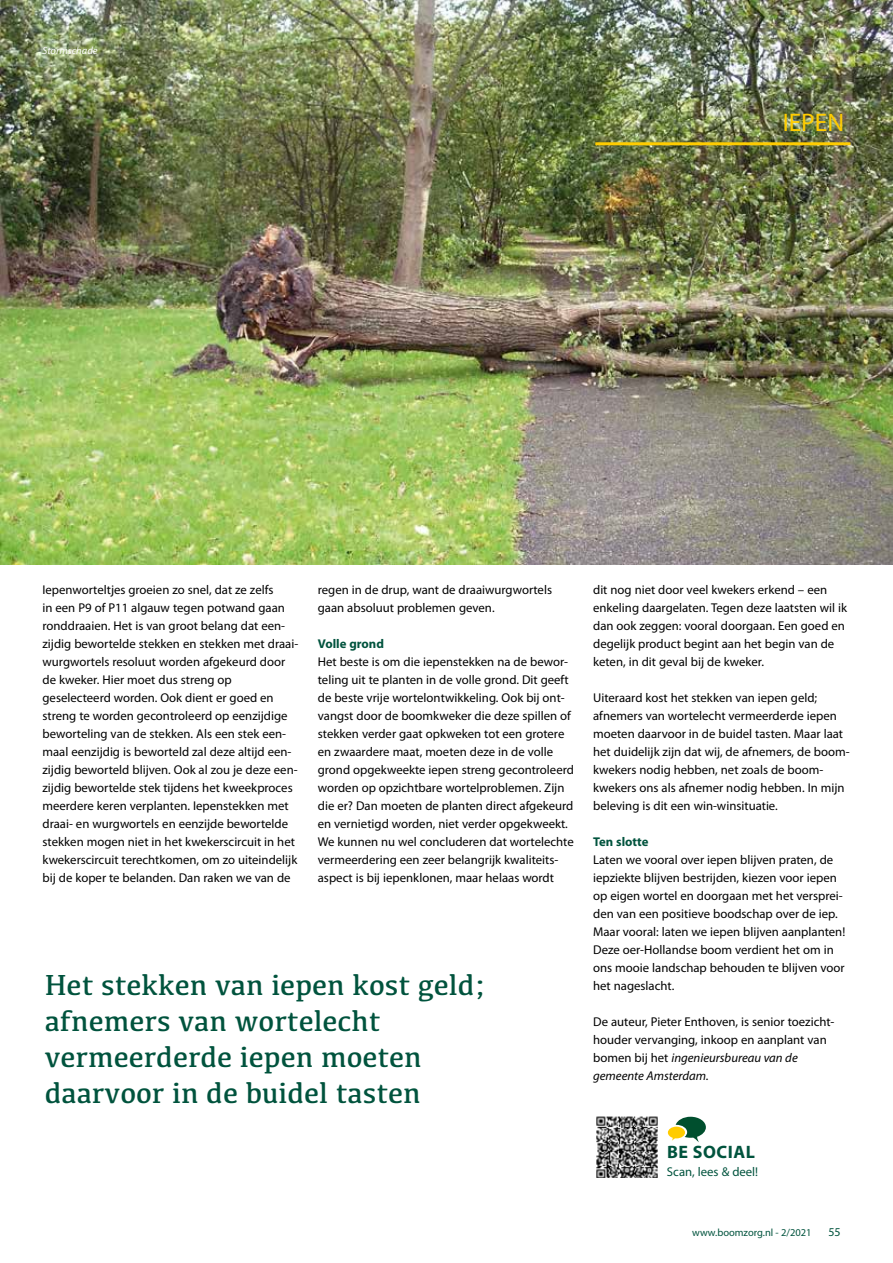
<style>
.page{position:relative;width:893px;height:1263px;background:#fff}
.page>*{position:absolute;margin:0;border:0;box-sizing:border-box;transform-origin:0 0}
.t1{font:30px/36px "Kefa";color:#00533d}
.t2{font:25.5px "Myriad Pro";color:#fc0}
.t3{font:700 18px "Myriad Pro";letter-spacing:.03em;color:#00533d}
.t4{font:12.75px/18px "Myriad Pro";color:#000}
.t5{font:700 12.75px "Myriad Pro";color:#00533d}
.t6{font:12.75px "Myriad Pro";color:#00533d}
.t7{font:12px "Myriad Pro";color:#00533d}
.t8{font:10.5px "Myriad Pro";color:#00533d}
.t9{font:italic 10.5px "Myriad Pro";color:#fff}
.s1{font-style:italic}
</style>
<div class="page">
<img style="left:0;top:0;width:893px;height:564px">
<hr style="left:595px;top:142px;width:255px;height:3px;background:#fc0">
<img style="left:596px;top:1116px;width:62px;height:62px">
<svg style="left:668px;top:1117px;width:38px;height:25px"></svg>
<p class="t9" style="left:43px;top:44px;width:57px">Stormschade</p>
<h2 class="t2" style="left:783px;top:107px;width:63px">IEPEN</h2>
<p class="t4" style="left:43px;top:581px;width:257px">Iepenworteltjes groeien zo snel, dat ze zelfs<br>in een P9 of P11 algauw tegen potwand gaan ronddraaien. Het is van groot belang dat een&shy;zijdig bewortelde stekken en stekken met draai&shy;wurgwortels resoluut worden afgekeurd door de kweker. Hier moet dus streng op geselecteerd worden. Ook dient er goed en streng te worden gecontroleerd op eenzijdige beworteling van de stekken. Als een stek een&shy;maal eenzijdig is beworteld zal deze altijd een&shy;zijdig beworteld blijven. Ook al zou je deze een&shy;zijdig bewortelde stek tijdens het kweekproces meerdere keren verplanten. Iepenstekken met draai- en wurgwortels en eenzijde bewortelde stekken mogen niet in het kwekerscircuit in het kwekerscircuit terechtkomen, om zo uiteindelijk bij de koper te belanden. Dan raken we van de</p>
<p class="t4" style="left:318px;top:581px;width:236px">regen in de drup, want de draaiwurgwortels gaan absoluut problemen geven.</p>
<p class="t5" style="left:318px;top:635px;width:68px">Volle grond</p>
<p class="t4" style="left:318px;top:653px;width:258px">Het beste is om die iepenstekken na de bewor&shy;teling uit te planten in de volle grond. Dit geeft de beste vrije wortelontwikkeling. Ook bij ont&shy;vangst door de boomkweker die deze spillen of stekken verder gaat opkweken tot een grotere en zwaardere maat, moeten deze in de volle grond opgekweekte iepen streng gecontroleerd worden op opzichtbare wortelproblemen. Zijn die er? Dan moeten de planten direct afgekeurd en vernietigd worden, niet verder opgekweekt.<br>We kunnen nu wel concluderen dat wortelechte vermeerdering een zeer belangrijk kwaliteits&shy;aspect is bij iepenklonen, maar helaas wordt</p>
<h1 class="t1" style="left:45px;top:966px;width:443px">Het stekken van iepen kost geld; afnemers van wortelecht vermeerderde iepen moeten daarvoor in de buidel tasten</h1>
<p class="t4" style="left:593px;top:581px;width:255px">dit nog niet door veel kwekers erkend – een enkeling daargelaten. Tegen deze laatsten wil ik dan ook zeggen: vooral doorgaan. Een goed en degelijk product begint aan het begin van de keten, in dit geval bij de kweker.</p>
<p class="t4" style="left:593px;top:689px;width:258px">Uiteraard kost het stekken van iepen geld; afnemers van wortelecht vermeerderde iepen moeten daarvoor in de buidel tasten. Maar laat het duidelijk zijn dat wij, de afnemers, de boom&shy;kwekers nodig hebben, net zoals de boom&shy;kwekers ons als afnemer nodig hebben. In mijn beleving is dit een win-winsituatie.</p>
<p class="t5" style="left:593px;top:834px;width:57px">Ten slotte</p>
<p class="t4" style="left:593px;top:851px;width:254px">Laten we vooral over iepen blijven praten, de iepziekte blijven bestrijden, kiezen voor iepen op eigen wortel en doorgaan met het versprei&shy;den van een positieve boodschap over de iep.<br>Maar vooral: laten we iepen blijven aanplanten!<br>Deze oer-Hollandse boom verdient het om in ons mooie landschap behouden te blijven voor het nageslacht.</p>
<p class="t4" style="left:593px;top:1013px;width:243px">De auteur, Pieter Enthoven, is senior toezicht&shy;houder vervanging, inkoop en aanplant van bomen bij het <span class="s1">ingenieursbureau van de gemeente Amsterdam.</span></p>
<h3 class="t3" style="left:667px;top:1140px;width:89px">BE SOCIAL</h3>
<p class="t6" style="left:667px;top:1164px;width:93px">Scan, lees &amp; deel!</p>
<p class="t8" style="left:692px;top:1226px;width:121px">www.boomzorg.nl - 2/2021</p>
<p class="t7" style="left:828px;top:1224px;width:14px">55</p>
</div>
